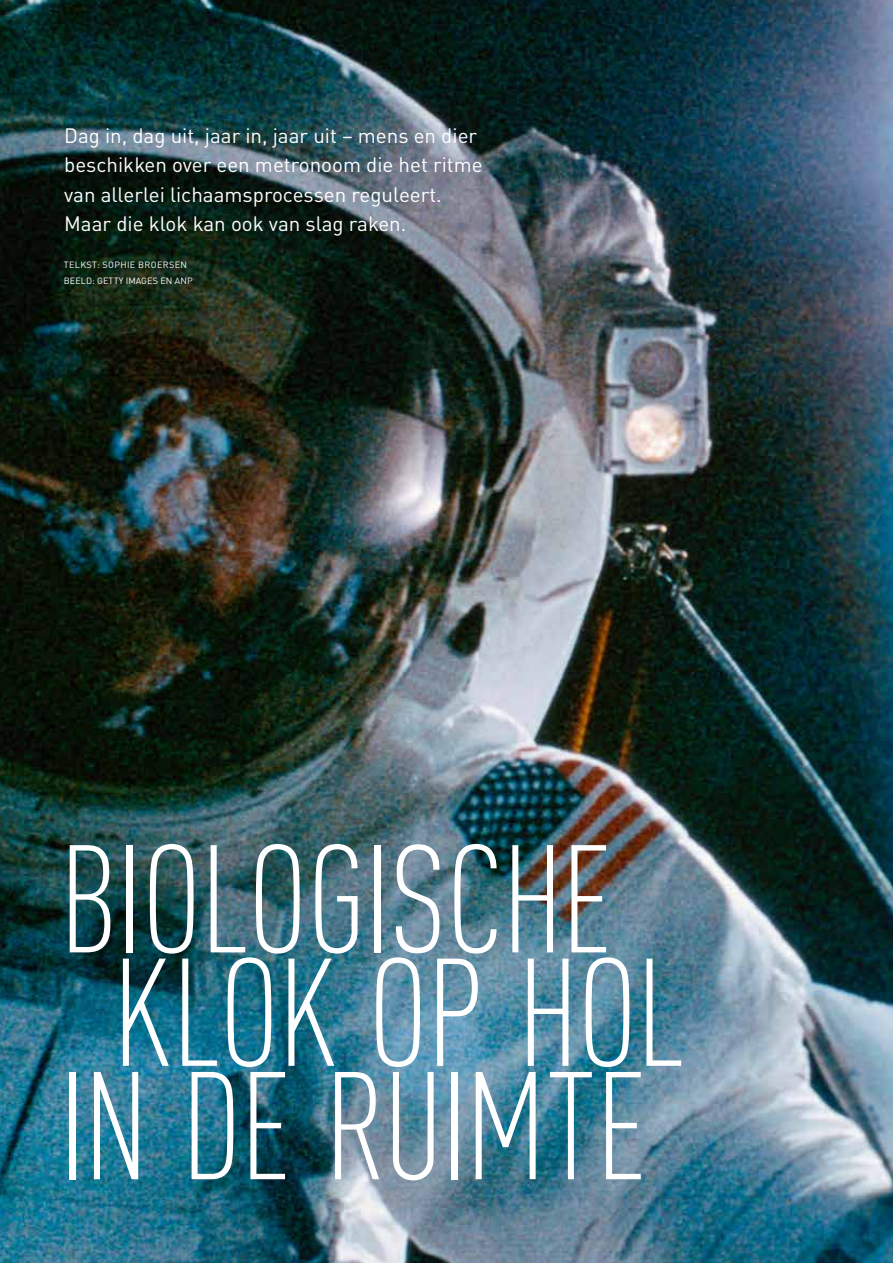
<style>
.page{position:relative;width:893px;height:1263px;background:#fff}
.page>*{position:absolute;margin:0;border:0;box-sizing:border-box;transform-origin:0 0}
.t1{font:300 condensed 150.6px/113.4px "DINOT";letter-spacing:-.015em;color:#fff;text-align:center}
.t2{font:20.55px/29.1px "DINOT";color:#fff}
.t3{font:9px/15.5px "DINOT";letter-spacing:.035em;color:#fff}
</style>
<div class="page">
<img style="left:0;top:0;width:893px;height:1263px">
<p class="t2" style="left:64px;top:121px;width:420px">Dag in, dag uit, jaar in, jaar uit – mens en dier beschikken over een metronoom die het ritme van allerlei lichaamsprocessen reguleert.<br>Maar die klok kan ook van slag raken.</p>
<p class="t3" style="left:64px;top:257px;width:130px">TELKST: SOPHIE BROERSEN<br>BEELD: GETTY IMAGES EN ANP</p>
<h1 class="t1" style="left:59px;top:843px;width:627px">BIOLOGISCHE<br>KLOK OP HOL<br>IN DE RUIMTE</h1>
</div>
